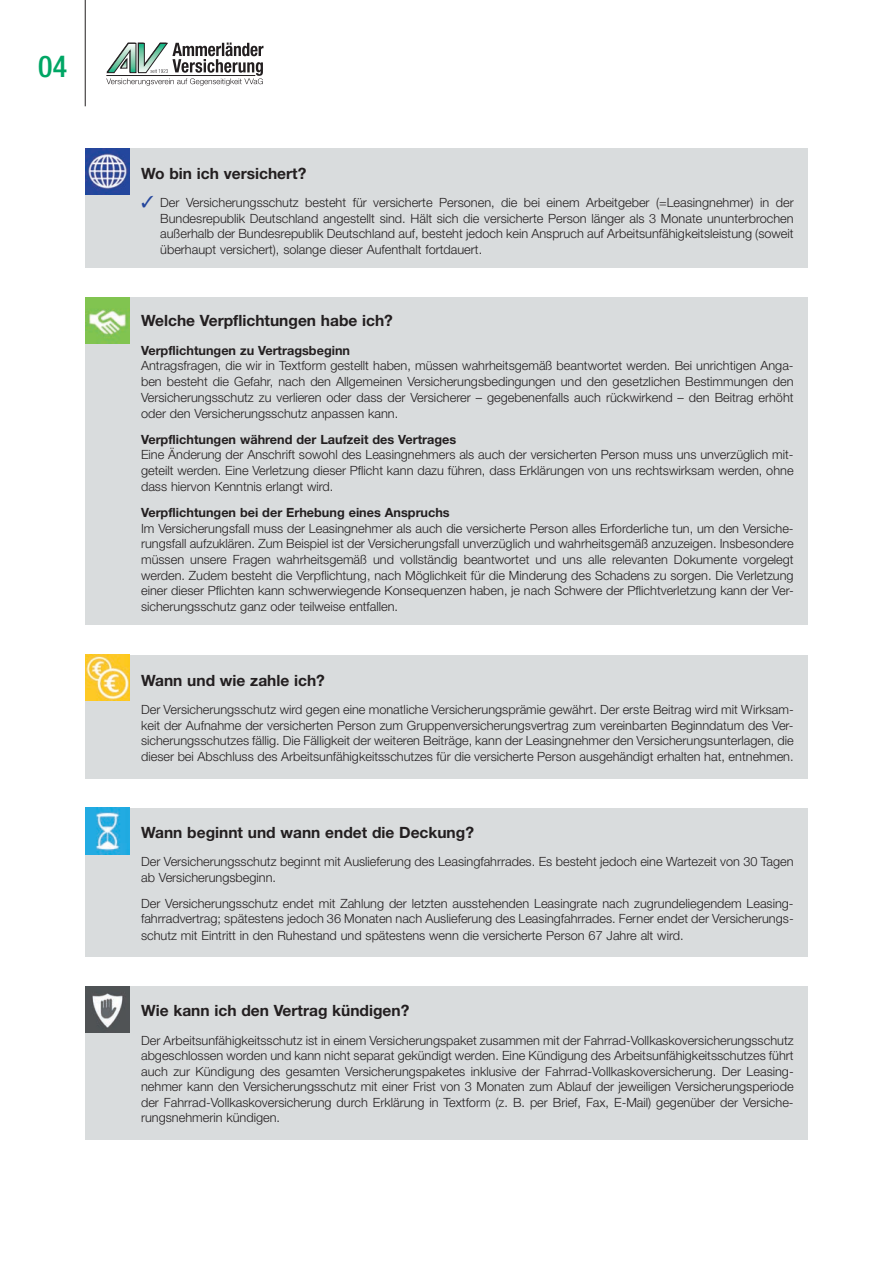
<style>
.page{position:relative;width:893px;height:1263px;background:#fff}
.page>*{position:absolute;margin:0;border:0;box-sizing:border-box;transform-origin:0 0}
.t1{font:500 condensed 30px "Helvetica Neue LT Std";color:#00a665}
.t2{font:700 15.6px "Helvetica Neue LT Std";color:#231f20}
.t3{font:300 12.75px/15.6px "Helvetica Neue LT Std";color:#231f20;text-align:justify}
.t4{font:700 12.75px "Helvetica Neue LT Std";color:#231f20}
.s1{color:#24469d}
</style>
<div class="page">
<hr style="left:85px;top:0;width:1px;height:106px;background:#231f20">
<svg style="left:106px;top:43px;width:157px;height:43px"></svg>
<hr style="left:106px;top:75px;width:149px;height:1px;background:#231f20">
<div style="left:85px;top:149px;width:723px;height:119px;background:#d9dcdd"></div>
<div style="left:85px;top:298px;width:723px;height:327px;background:#d9dcdd"></div>
<img style="left:85px;top:149px;width:44px;height:46px">
<img style="left:85px;top:298px;width:44px;height:46px">
<div style="left:85px;top:655px;width:723px;height:123px;background:#d9dcdd"></div>
<div style="left:85px;top:808px;width:723px;height:149px;background:#d9dcdd"></div>
<img style="left:85px;top:655px;width:44px;height:46px">
<img style="left:85px;top:808px;width:44px;height:46px">
<div style="left:85px;top:986px;width:723px;height:154px;background:#d9dcdd"></div>
<img style="left:85px;top:986px;width:44px;height:46px">
<h1 class="t1" style="left:38px;top:48px;width:30px">04</h1>
<p class="t2" style="left:141px;top:164px;width:167px">Wo bin ich versichert?</p>
<p class="t3" style="left:160px;top:194px;width:635px;text-indent:-19px"><span class="s1">✓</span> Der Versicherungsschutz besteht für versicherte Personen, die bei einem Arbeitgeber (=Leasingnehmer) in der Bundesrepublik Deutschland angestellt sind. Hält sich die versicherte Person länger als 3 Monate ununterbrochen außerhalb der Bundesrepublik Deutschland auf, besteht jedoch kein Anspruch auf Arbeitsunfähigkeitsleistung (soweit überhaupt versichert), solange dieser Aufenthalt fortdauert.</p>
<p class="t2" style="left:141px;top:311px;width:253px">Welche Verpflichtungen habe ich?</p>
<p class="t4" style="left:141px;top:342px;width:211px">Verpflichtungen zu Vertragsbeginn</p>
<p class="t3" style="left:141px;top:358px;width:654px">Antragsfragen, die wir in Textform gestellt haben, müssen wahrheitsgemäß beantwortet werden. Bei unrichtigen Anga&shy;ben besteht die Gefahr, nach den Allgemeinen Versicherungsbedingungen und den gesetzlichen Bestimmungen den Versicherungsschutz zu verlieren oder dass der Versicherer – gegebenenfalls auch rückwirkend – den Beitrag erhöht oder den Versicherungsschutz anpassen kann.</p>
<p class="t4" style="left:141px;top:431px;width:317px">Verpflichtungen während der Laufzeit des Vertrages</p>
<p class="t3" style="left:141px;top:447px;width:654px">Eine Änderung der Anschrift sowohl des Leasingnehmers als auch der versicherten Person muss uns unverzüglich mit&shy;geteilt werden. Eine Verletzung dieser Pflicht kann dazu führen, dass Erklärungen von uns rechtswirksam werden, ohne dass hiervon Kenntnis erlangt wird.</p>
<p class="t4" style="left:141px;top:504px;width:310px">Verpflichtungen bei der Erhebung eines Anspruchs</p>
<p class="t3" style="left:141px;top:520px;width:654px">Im Versicherungsfall muss der Leasingnehmer als auch die versicherte Person alles Erforderliche tun, um den Versiche&shy;rungsfall aufzuklären. Zum Beispiel ist der Versicherungsfall unverzüglich und wahrheitsgemäß anzuzeigen. Insbesondere müssen unsere Fragen wahrheitsgemäß und vollständig beantwortet und uns alle relevanten Dokumente vorgelegt werden. Zudem besteht die Verpflichtung, nach Möglichkeit für die Minderung des Schadens zu sorgen. Die Verletzung einer dieser Pflichten kann schwerwiegende Konsequenzen haben, je nach Schwere der Pflichtverletzung kann der Ver&shy;sicherungsschutz ganz oder teilweise entfallen.</p>
<p class="t2" style="left:141px;top:671px;width:185px">Wann und wie zahle ich?</p>
<p class="t3" style="left:141px;top:701px;width:654px">Der Versicherungsschutz wird gegen eine monatliche Versicherungsprämie gewährt. Der erste Beitrag wird mit Wirksam&shy;keit der Aufnahme der versicherten Person zum Gruppenversicherungsvertrag zum vereinbarten Beginndatum des Ver&shy;sicherungsschutzes fällig. Die Fälligkeit der weiteren Beiträge, kann der Leasingnehmer den Versicherungsunterlagen, die dieser bei Abschluss des Arbeitsunfähigkeitsschutzes für die versicherte Person ausgehändigt erhalten hat, entnehmen.</p>
<p class="t2" style="left:141px;top:823px;width:334px">Wann beginnt und wann endet die Deckung?</p>
<p class="t3" style="left:141px;top:853px;width:654px">Der Versicherungsschutz beginnt mit Auslieferung des Leasingfahrrades. Es besteht jedoch eine Wartezeit von 30 Tagen ab Versicherungsbeginn.</p>
<p class="t3" style="left:141px;top:895px;width:654px;line-height:16px">Der Versicherungsschutz endet mit Zahlung der letzten ausstehenden Leasingrate nach zugrundeliegendem Leasing&shy;fahrradvertrag; spätestens jedoch 36 Monaten nach Auslieferung des Leasingfahrrades. Ferner endet der Versicherungs&shy;schutz mit Eintritt in den Ruhestand und spätestens wenn die versicherte Person 67 Jahre alt wird.</p>
<p class="t2" style="left:141px;top:1001px;width:270px">Wie kann ich den Vertrag kündigen?</p>
<p class="t3" style="left:141px;top:1032px;width:654px">Der Arbeitsunfähigkeitsschutz ist in einem Versicherungspaket zusammen mit der Fahrrad-Vollkaskoversicherungsschutz abgeschlossen worden und kann nicht separat gekündigt werden. Eine Kündigung des Arbeitsunfähigkeitsschutzes führt auch zur Kündigung des gesamten Versicherungspaketes inklusive der Fahrrad-Vollkaskoversicherung. Der Leasing&shy;nehmer kann den Versicherungsschutz mit einer Frist von 3 Monaten zum Ablauf der jeweiligen Versicherungsperiode der Fahrrad-Vollkaskoversicherung durch Erklärung in Textform (z. B. per Brief, Fax, E-Mail) gegenüber der Versiche&shy;rungsnehmerin kündigen.</p>
</div>
